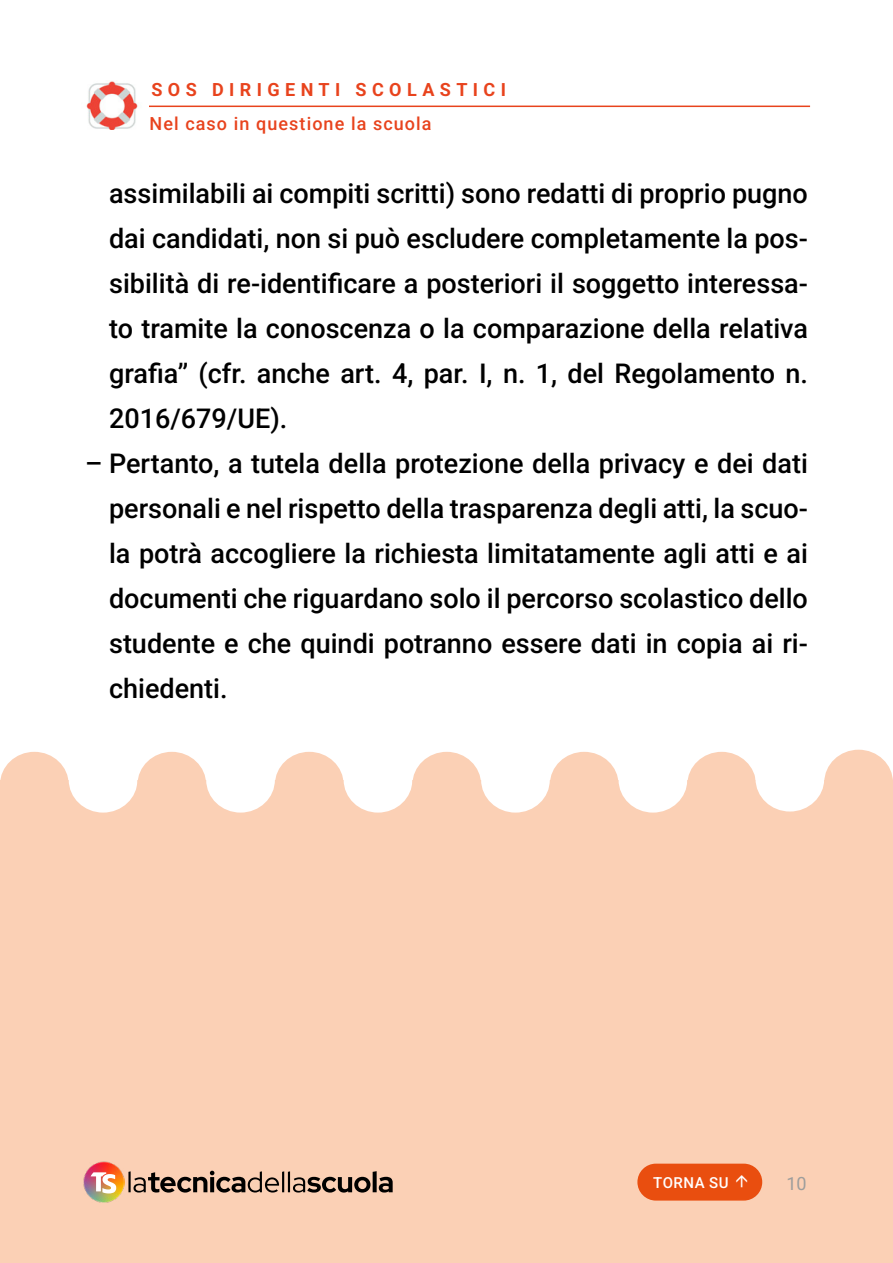
<style>
.page{position:relative;width:893px;height:1263px;background:#fff}
.page>*{position:absolute;margin:0;border:0;box-sizing:border-box;transform-origin:0 0}
.t1{font:500 27px/45px "Roboto";color:#000;text-align:justify}
.t2{font:500 18px "Roboto";letter-spacing:.06em;color:#e8431d}
.t3{font:700 18px "Roboto";letter-spacing:.3em;color:#e8431d}
.t4{font:18px "Roboto";color:#9d9d9c}
.t5{font:500 15px "Roboto";letter-spacing:.035em;color:#fff}
</style>
<div class="page">
<div style="left:0;top:780px;width:893px;height:483px;background:#fbd0b5"></div>
<div style="left:0;top:752px;width:69px;height:65px;background:#fbd0b5;border-radius:50%"></div>
<div style="left:69px;top:747px;width:68px;height:65px;background:#fff;border-radius:50%"></div>
<div style="left:137px;top:752px;width:69px;height:65px;background:#fbd0b5;border-radius:50%"></div>
<div style="left:206px;top:747px;width:69px;height:65px;background:#fff;border-radius:50%"></div>
<div style="left:275px;top:752px;width:69px;height:65px;background:#fbd0b5;border-radius:50%"></div>
<div style="left:344px;top:747px;width:68px;height:65px;background:#fff;border-radius:50%"></div>
<div style="left:412px;top:752px;width:69px;height:65px;background:#fbd0b5;border-radius:50%"></div>
<div style="left:481px;top:747px;width:69px;height:65px;background:#fff;border-radius:50%"></div>
<div style="left:550px;top:752px;width:69px;height:65px;background:#fbd0b5;border-radius:50%"></div>
<div style="left:619px;top:747px;width:68px;height:65px;background:#fff;border-radius:50%"></div>
<div style="left:687px;top:752px;width:69px;height:65px;background:#fbd0b5;border-radius:50%"></div>
<div style="left:755px;top:746px;width:69px;height:65px;background:#fff;border-radius:50%"></div>
<div style="left:824px;top:750px;width:69px;height:65px;background:#fbd0b5;border-radius:50%"></div>
<hr style="left:81px;top:106px;width:729px;height:1px;background:#e8431d">
<div style="left:82px;top:80px;width:66px;height:50px;background:#fff"></div>
<img style="left:86px;top:81px;width:52px;height:49px">
<img style="left:83px;top:1161px;width:41px;height:42px">
<svg style="left:91px;top:1172px;width:25px;height:21px"></svg>
<svg style="left:128px;top:1171px;width:265px;height:21px"></svg>
<div style="left:638px;top:1164px;width:123px;height:36px;background:#e94e0f;border-radius:18px"></div>
<div style="left:637px;top:1164px;width:125px;height:36px;border:2px solid #e94e0f;border-radius:18px"></div>
<div style="left:653px;top:1177px;width:83px;height:22px;background:#e94e0f"></div>
<p class="t3" style="left:151px;top:77px;width:356px">SOS DIRIGENTI SCOLASTICI</p>
<p class="t2" style="left:150px;top:111px;width:284px">Nel caso in questione la scuola</p>
<p class="t1" style="left:109px;top:170px;width:700px">assimilabili ai compiti scritti) sono redatti di proprio pugno dai candidati, non si può escludere completamente la pos&shy;sibilità di re-identificare a posteriori il soggetto interessa&shy;to tramite la conoscenza o la comparazione della relativa grafia” (cfr. anche art. 4, par. I, n. 1, del Regolamento n.<br>2016/679/UE).</p>
<p class="t1" style="left:109px;top:440px;width:700px;text-indent:-24px">– Pertanto, a tutela della protezione della privacy e dei dati personali e nel rispetto della trasparenza degli atti, la scuo&shy;la potrà accogliere la richiesta limitatamente agli atti e ai documenti che riguardano solo il percorso scolastico dello studente e che quindi potranno essere dati in copia ai ri&shy;chiedenti.</p>
<p class="t5" style="left:653px;top:1172px;width:77px">TORNA SU</p>
<p class="t4" style="left:786px;top:1171px;width:22px">10</p>
</div>
